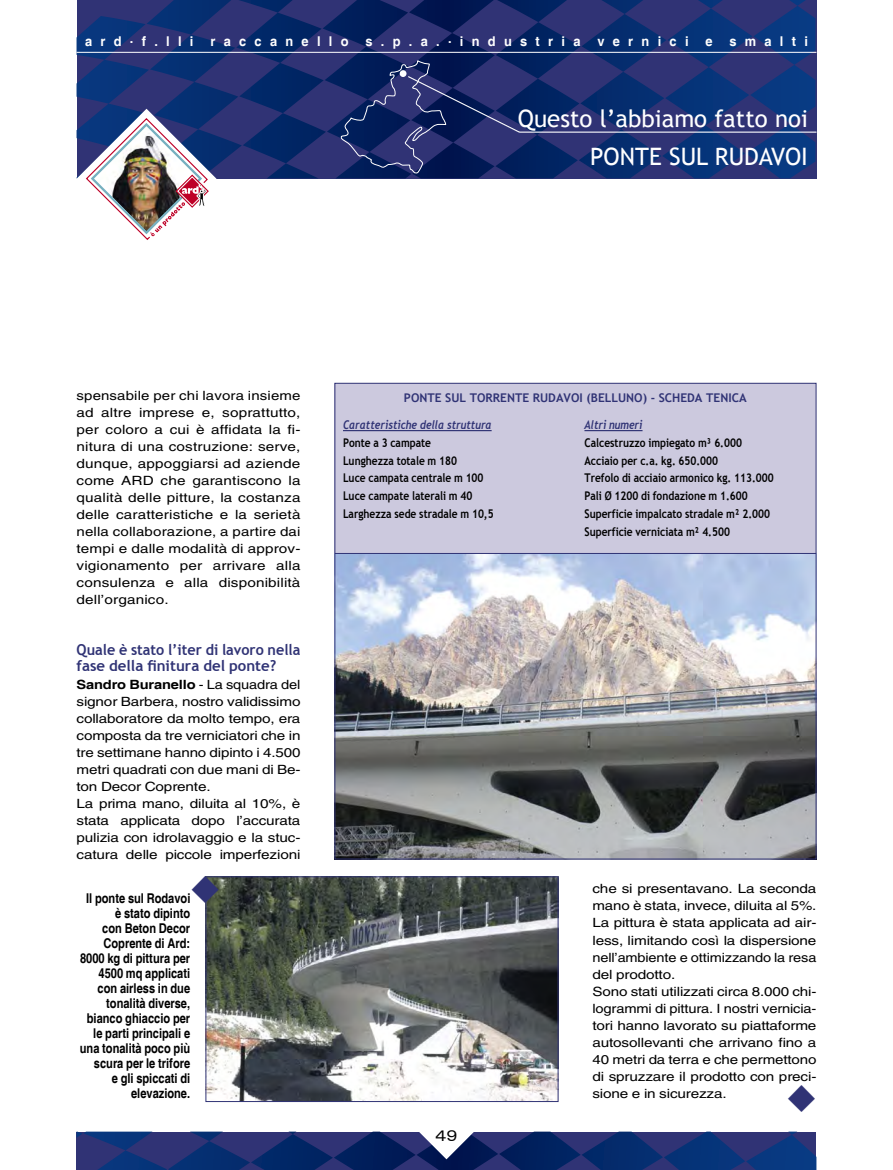
<style>
.page{position:relative;width:893px;height:1170px;background:#fff}
.page>*{position:absolute;margin:0;border:0;box-sizing:border-box;transform-origin:0 0}
.ard_occhiello_perchè{font:24px "Trebuchet MS";color:#fff}
.ard_domanda{font:700 15px/16.5px "Trebuchet MS";color:#303375;scale:.96 1}
.t1{font:expanded 15px "Zurich BT";color:#000}
.ard_didascalia_sx{font:700 condensed 13.5px/15px "Helvetica";color:#000;text-align:right}
.ard_occhiello_1{font:700 13.5px "Helvetica";letter-spacing:.65em;color:#fff;scale:.95 1}
.ard_corpo_testo{font:12.75px/17px "Helvetica";letter-spacing:-.01em;color:#000;text-align:justify;scale:1.18 1}
.ard_corpo_testo-2{font:12.75px/17px "Helvetica";letter-spacing:-.01em;color:#000;text-align:justify;scale:1.2 1}
.ard_corpo_testo-3{font:12.75px/17px "Helvetica";letter-spacing:-.01em;color:#000;text-align:justify;scale:1.19 1}
.ard_corpo_testo-4{font:12.75px/17px "Helvetica";letter-spacing:-.01em;color:#000;text-align:justify;scale:1.15 1}
.ard_box_testo_condensato{font:700 12px "Trebuchet MS";color:#000;scale:.85 1}
.ard__box_titolo{font:700 12px "Trebuchet MS";color:#303375}
.ard_box_testo_condensato-2{font:italic 700 12px "Trebuchet";color:#303375;scale:.85 1}
.s1{font-weight:700}
</style>
<div class="page">
<svg style="left:77px;top:0;width:157px;height:65px;background:#1c3275"></svg>
<svg style="left:77px;top:65px;width:157px;height:113px;background:#1b3275"></svg>
<hr style="left:77px;top:52px;width:739px;height:1px;background:#fff">
<img style="left:77px;top:109px;width:139px;height:131px">
<img style="left:208px;top:878px;width:348px;height:207px">
<div style="left:335px;top:383px;width:481px;height:327px;background:#ccc9de"></div>
<hr style="left:343px;top:430px;width:149px;height:1px;background:#303375">
<hr style="left:584px;top:430px;width:58px;height:1px;background:#303375">
<img style="left:336px;top:555px;width:478px;height:302px">
<div style="left:334px;top:553px;width:482px;height:306px;border:1px solid #303375"></div>
<svg style="left:234px;top:0;width:583px;height:178px;background:#1c3070"></svg>
<svg style="left:77px;top:1085px;width:739px;height:84px"></svg>
<svg style="left:205px;top:876px;width:14px;height:27px"></svg>
<p class="ard_occhiello_1" style="left:85px;top:33px;width:762px">ard.f.lli raccanello s.p.a..industria vernici e smalti</p>
<p class="ard_occhiello_perchè" style="left:518px;top:105px;width:291px">Questo l’abbiamo fatto noi</p>
<p class="ard_occhiello_perchè" style="left:590px;top:142px;width:219px">PONTE SUL RUDAVOI</p>
<p class="ard_corpo_testo" style="left:77px;top:387px;width:191px">spensabile per chi lavora insieme ad altre imprese e, soprattutto, per coloro a cui è affidata la fi&shy;nitura di una costruzione: serve, dunque, appoggiarsi ad aziende come ARD che garantiscono la qualità delle pitture, la costanza delle caratteristiche e la serietà nella collaborazione, a partire dai tempi e dalle modalità di approv&shy;vigionamento per arrivare alla consulenza e alla disponibilità dell’organico.</p>
<p class="ard_domanda" style="left:77px;top:641px;width:235px">Quale è stato l’iter di lavoro nella fase della finitura del ponte?</p>
<p class="ard_corpo_testo-4" style="left:77px;top:676px;width:196px"><span class="s1">Sandro Buranello</span> - La squadra del signor Barbera, nostro validissimo collaboratore da molto tempo, era composta da tre verniciatori che in tre settimane hanno dipinto i 4.500 metri quadrati con due mani di Be&shy;ton Decor Coprente.</p>
<p class="ard_corpo_testo-2" style="left:77px;top:795px;width:188px">La prima mano, diluita al 10%, è stata applicata dopo l’accurata pulizia con idrolavaggio e la stuc&shy;catura delle piccole imperfezioni</p>
<p class="ard_didascalia_sx" style="left:86px;top:890px;width:106px">Il ponte sul Rodavoi</p>
<p class="ard_didascalia_sx" style="left:80px;top:905px;width:112px">è stato dipinto<br>con Beton Decor<br>Coprente di Ard:<br>8000 kg di pittura per<br>4500 mq applicati con airless in due tonalità diverse, bianco ghiaccio per le parti principali e una tonalità poco più scura per le trifore<br>e gli spiccati di elevazione.</p>
<p class="ard__box_titolo" style="left:404px;top:390px;width:344px">PONTE SUL TORRENTE RUDAVOI (BELLUNO) - SCHEDA TENICA</p>
<p class="ard_box_testo_condensato-2" style="left:343px;top:417px;width:176px">Caratteristiche della struttura</p>
<p class="ard_box_testo_condensato" style="left:343px;top:435px;width:105px">Ponte a 3 campate</p>
<p class="ard_box_testo_condensato" style="left:343px;top:453px;width:136px">Lunghezza totale m 180</p>
<p class="ard_box_testo_condensato" style="left:343px;top:470px;width:167px">Luce campata centrale m 100</p>
<p class="ard_box_testo_condensato" style="left:343px;top:488px;width:154px">Luce campate laterali m 40</p>
<p class="ard_box_testo_condensato" style="left:343px;top:506px;width:179px">Larghezza sede stradale m 10,5</p>
<p class="ard_box_testo_condensato-2" style="left:584px;top:417px;width:70px">Altri numeri</p>
<p class="ard_box_testo_condensato" style="left:584px;top:435px;width:187px">Calcestruzzo impiegato m³ 6.000</p>
<p class="ard_box_testo_condensato" style="left:584px;top:453px;width:159px">Acciaio per c.a. kg. 650.000</p>
<p class="ard_box_testo_condensato" style="left:584px;top:470px;width:224px">Trefolo di acciaio armonico kg. 113.000</p>
<p class="ard_box_testo_condensato" style="left:584px;top:488px;width:194px">Pali Ø 1200 di fondazione m 1.600</p>
<p class="ard_box_testo_condensato" style="left:584px;top:506px;width:220px">Superficie impalcato stradale m² 2.000</p>
<p class="ard_box_testo_condensato" style="left:584px;top:524px;width:173px">Superficie verniciata m² 4.500</p>
<p class="t1" style="left:436px;top:1126px;width:23px">49</p>
<p class="ard_corpo_testo-2" style="left:592px;top:880px;width:188px">che si presentavano. La seconda mano è stata, invece, diluita al 5%.<br>La pittura è stata applicata ad air&shy;less, limitando così la dispersione nell’ambiente e ottimizzando la resa del prodotto.</p>
<p class="ard_corpo_testo-3" style="left:592px;top:982px;width:190px">Sono stati utilizzati circa 8.000 chi&shy;logrammi di pittura. I nostri vernicia&shy;tori hanno lavorato su piattaforme autosollevanti che arrivano fino a 40 metri da terra e che permettono di spruzzare il prodotto con preci&shy;sione e in sicurezza.</p>
</div>
